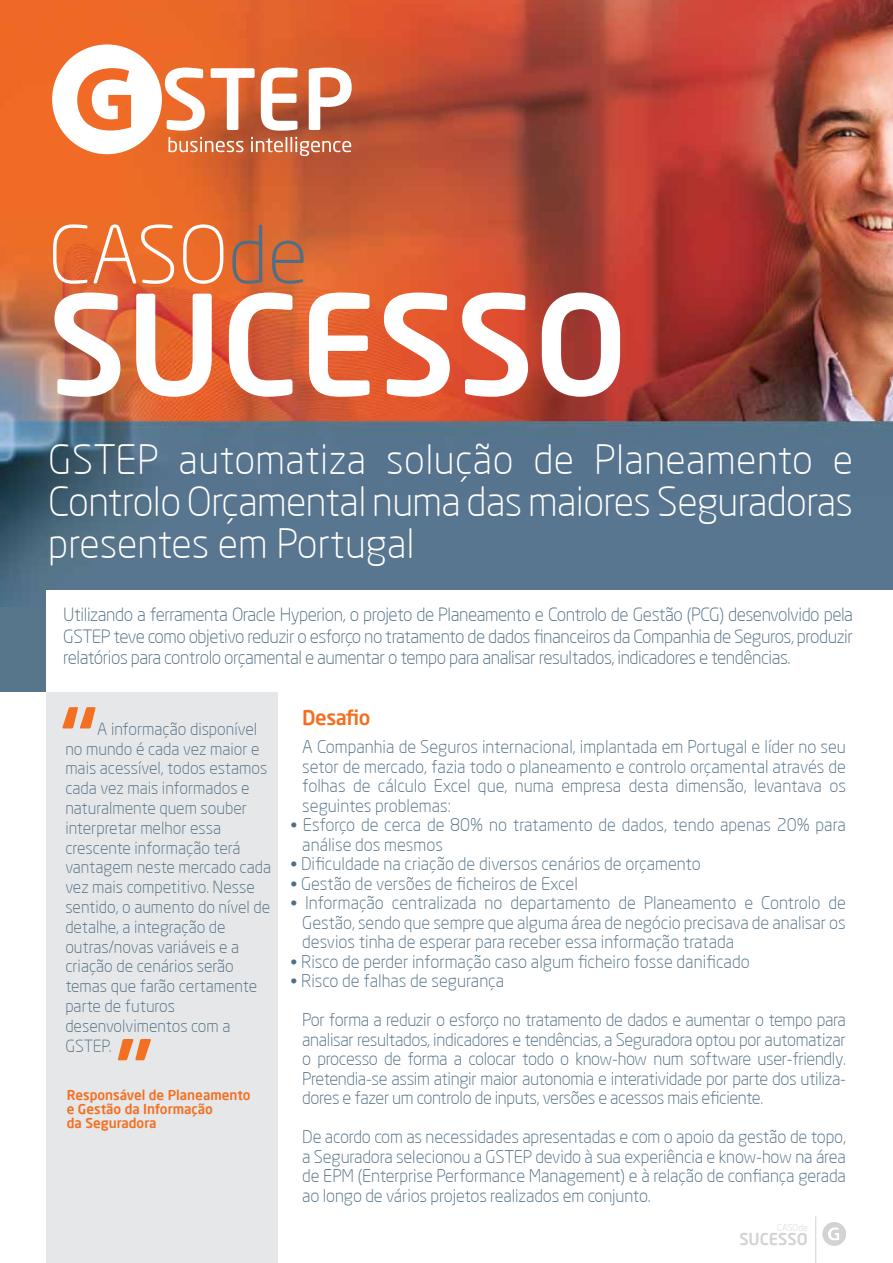
<style>
.page{position:relative;width:893px;height:1263px;background:#fff}
.page>*{position:absolute;margin:0;border:0;box-sizing:border-box;transform-origin:0 0}
.t1{font:500 137.25px "Neo Sans Pro";color:#fff}
.t2{font:500 87px "Neo Sans Pro";color:#f36f21}
.t3{font:300 78.6px "Neo Sans Pro";color:#fff}
.t4{font:300 39.75px/42px "Neo Sans Pro";letter-spacing:-.015em;color:#fff;text-align:justify}
.t5{font:500 20.25px "Neo Sans Pro";letter-spacing:-.025em;color:#f36f21}
.t6{font:300 18px/21.6px "Neo Sans Pro";letter-spacing:-.025em;color:#516f84;text-align:justify}
.t7{font:300 17.25px/19.5px "Neo Sans Pro";color:#516f84;text-align:justify}
.t8{font:300 16.5px/19.8px "Neo Sans Pro";color:#516f84}
.t9{font:500 16.2px "Neo Sans Pro";color:#d1d3d4}
.t10{font:500 13.5px/14.2px "Neo Sans Pro";color:#f36f21}
.t11{font:300 9.3px "Neo Sans Pro";color:#d1d3d4}
.s1{color:#516f84}
.s2{font-size:16.5px}
</style>
<div class="page">
<div style="left:46px;top:621px;width:231px;height:642px;background:#e6e7e8"></div>
<img style="left:0;top:0;width:893px;height:608px">
<div style="left:0;top:608px;width:893px;height:84px;background:#57758b"></div>
<svg style="left:52px;top:44px;width:300px;height:112px"></svg>
<svg style="left:822px;top:1222px;width:24px;height:24px"></svg>
<hr style="left:815px;top:1216px;width:1px;height:47px;background:#d1d3d4">
<div style="left:46px;top:590px;width:847px;height:102px;background:#fff"></div>
<h3 class="t3" style="left:48px;top:206px;width:261px">CASO<span class="s1">de</span></h3>
<h1 class="t1" style="left:48px;top:258px;width:581px">SUCESSO</h1>
<h3 class="t4" style="left:48px;top:438px;width:806px">GSTEP automatiza solução de Planeamento e Controlo Orçamental numa das maiores Seguradoras presentes em Portugal</h3>
<p class="t6" style="left:63px;top:603px;width:791px">Utilizando a ferramenta Oracle Hyperion, o projeto de Planeamento e Controlo de Gestão (PCG) desenvolvido pela GSTEP teve como objetivo reduzir o esforço no tratamento de dados financeiros da Companhia de Seguros, produzir relatórios para controlo orçamental e aumentar o tempo para analisar resultados, indicadores e tendências.</p>
<h2 class="t2" style="left:61px;top:686px;width:38px">“</h2>
<p class="t8" style="left:65px;top:719px;width:207px;text-indent:32px">A informação disponível no mundo é cada vez maior e mais acessível, todos estamos cada vez mais informados e naturalmente quem souber interpretar melhor essa crescente informação terá vantagem neste mercado cada vez mais competitivo. Nesse sentido, o aumento do nível de detalhe, a integração de outras/novas variáveis e a criação de cenários serão temas que farão certamente parte de futuros desenvolvimentos com a<br>GSTEP.</p>
<p class="t10" style="left:67px;top:1087px;width:185px">Responsável de Planeamento e Gestão da Informação<br>da Seguradora</p>
<h2 class="t2" style="left:116px;top:1018px;width:38px">”</h2>
<p class="t5" style="left:302px;top:704px;width:70px">Desafio</p>
<p class="t7" style="left:302px;top:737px;width:545px">A Companhia de Seguros internacional, implantada em Portugal e líder no seu setor de mercado, fazia todo o planeamento e controlo orçamental através de folhas de cálculo Excel que, numa empresa desta dimensão, levantava os seguintes problemas:</p>
<p class="t7" style="left:302px;top:815px;width:545px;text-indent:-12px"><span class="s2">•</span> Esforço de cerca de 80% no tratamento de dados, tendo apenas 20% para análise dos mesmos</p>
<p class="t7" style="left:291px;top:854px;width:412px"><span class="s2">•</span> Dificuldade na criação de diversos cenários de orçamento</p>
<p class="t7" style="left:291px;top:873px;width:289px"><span class="s2">•</span> Gestão de versões de ficheiros de Excel</p>
<p class="t7" style="left:302px;top:893px;width:545px;text-indent:-12px"><span class="s2">•</span> Informação centralizada no departamento de Planeamento e Controlo de Gestão, sendo que sempre que alguma área de negócio precisava de analisar os desvios tinha de esperar para receber essa informação tratada</p>
<p class="t7" style="left:291px;top:951px;width:461px"><span class="s2">•</span> Risco de perder informação caso algum ficheiro fosse danificado</p>
<p class="t7" style="left:291px;top:971px;width:215px"><span class="s2">•</span> Risco de falhas de segurança</p>
<p class="t7" style="left:302px;top:1010px;width:545px">Por forma a reduzir o esforço no tratamento de dados e aumentar o tempo para analisar resultados, indicadores e tendências, a Seguradora optou por automatizar o processo de forma a colocar todo o know-how num software user-friendly.<br>Pretendia-se assim atingir maior autonomia e interatividade por parte dos utiliza&shy;dores e fazer um controlo de inputs, versões e acessos mais eficiente.</p>
<p class="t7" style="left:302px;top:1127px;width:545px">De acordo com as necessidades apresentadas e com o apoio da gestão de topo, a Seguradora selecionou a GSTEP devido à sua experiência e know-how na área de EPM (Enterprise Performance Management) e à relação de confiança gerada ao longo de vários projetos realizados em conjunto.</p>
<p class="t11" style="left:777px;top:1222px;width:32px">CASOde</p>
<p class="t9" style="left:739px;top:1228px;width:70px">SUCESSO</p>
</div>
